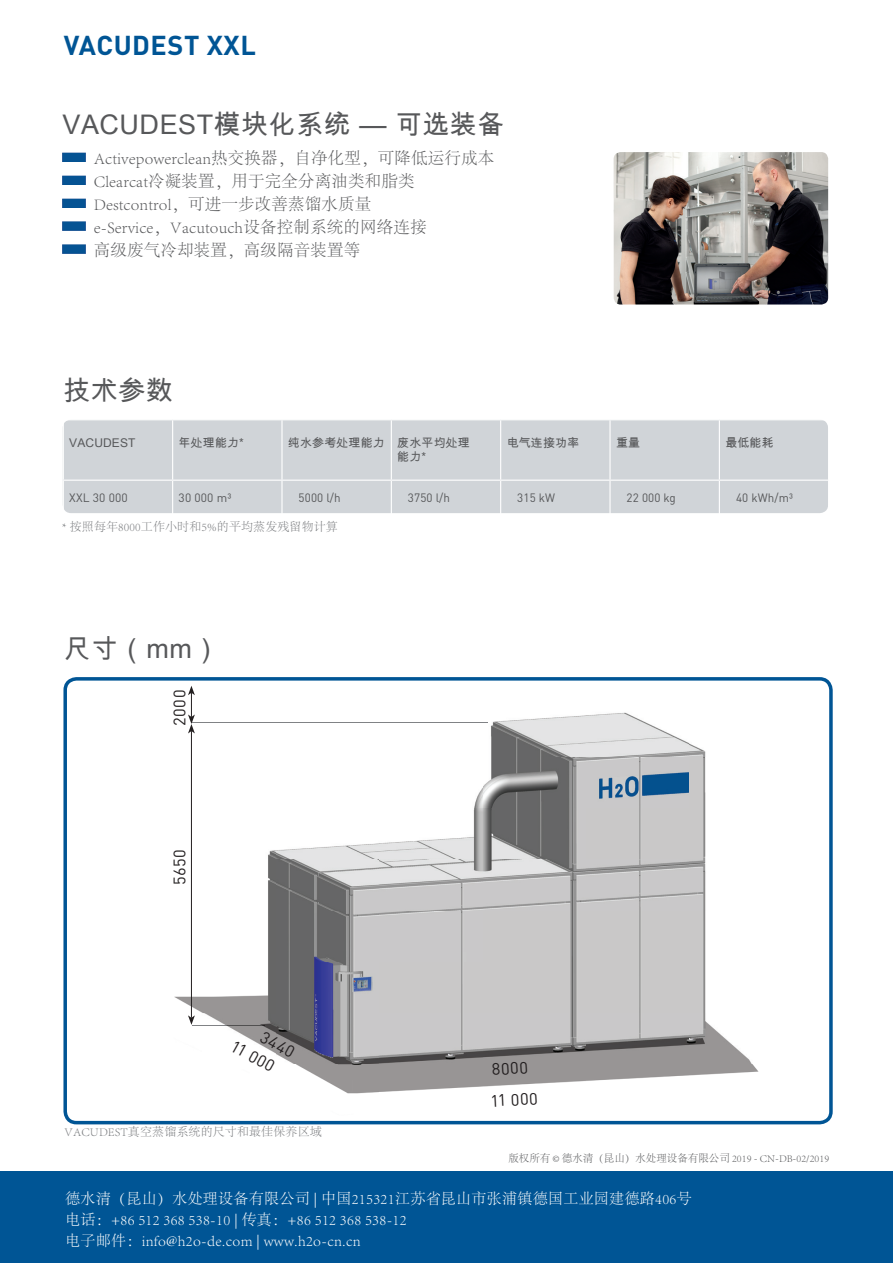
<style>
.page{position:relative;width:893px;height:1263px;background:#fff}
.page>*{position:absolute;margin:0;border:0;box-sizing:border-box;transform-origin:0 0}
.t1{font:27px "Arial Unicode MS";letter-spacing:.02em;color:#57585a}
.t2{font:700 27px "DINOT";letter-spacing:.02em;color:#005595}
.t3{font:300 16.5px/23px "Adobe Song Std";letter-spacing:.01em;color:#57585a}
.t4{font:16.5px "DINOT";letter-spacing:.03em;color:#231f20}
.t5{font:300 15px/21px "Adobe Song Std";letter-spacing:.02em;color:#fff}
.t6{font:300 12px "Adobe Song Std";letter-spacing:.01em;color:#787a7d}
.t7{font:12px "DINOT";letter-spacing:.01em;color:#57585a}
.t8{font:12px/14.4px "Arial Unicode MS";letter-spacing:.01em;color:#57585a}
.t9{font:300 10.5px "Adobe Song Std";color:#57585a}
</style>
<div class="page">
<img style="left:174px;top:712px;width:585px;height:382px">
<div style="left:63px;top:677px;width:770px;height:447px;border:4px solid #005595;border-radius:11px"></div>
<div style="left:0;top:1171px;width:893px;height:92px;background:#005595"></div>
<div style="left:63px;top:420px;width:765px;height:93px;background:#d0d4d8;border-radius:9px"></div>
<hr style="left:63px;top:480px;width:110px;height:1px;background:#fff">
<hr style="left:173px;top:480px;width:109px;height:1px;background:#fff">
<hr style="left:282px;top:480px;width:109px;height:1px;background:#fff">
<hr style="left:391px;top:480px;width:110px;height:1px;background:#fff">
<hr style="left:501px;top:480px;width:109px;height:1px;background:#fff">
<hr style="left:610px;top:480px;width:109px;height:1px;background:#fff">
<hr style="left:719px;top:480px;width:110px;height:1px;background:#fff">
<hr style="left:63px;top:420px;width:1px;height:60px;background:#fff">
<hr style="left:172px;top:420px;width:1px;height:60px;background:#fff">
<hr style="left:281px;top:420px;width:2px;height:60px;background:#fff">
<hr style="left:391px;top:420px;width:1px;height:60px;background:#fff">
<hr style="left:500px;top:420px;width:1px;height:60px;background:#fff">
<hr style="left:609px;top:420px;width:2px;height:60px;background:#fff">
<hr style="left:719px;top:420px;width:1px;height:60px;background:#fff">
<hr style="left:63px;top:481px;width:1px;height:33px;background:#fff">
<hr style="left:172px;top:481px;width:1px;height:33px;background:#fff">
<hr style="left:281px;top:481px;width:2px;height:33px;background:#fff">
<hr style="left:391px;top:481px;width:1px;height:33px;background:#fff">
<hr style="left:500px;top:481px;width:1px;height:33px;background:#fff">
<hr style="left:609px;top:481px;width:2px;height:33px;background:#fff">
<hr style="left:719px;top:481px;width:1px;height:33px;background:#fff">
<img style="left:62px;top:152px;width:23px;height:10px">
<img style="left:62px;top:175px;width:23px;height:10px">
<img style="left:62px;top:198px;width:23px;height:10px">
<img style="left:62px;top:221px;width:23px;height:10px">
<img style="left:62px;top:244px;width:23px;height:10px">
<hr style="left:191px;top:731px;width:1px;height:287px;background:#231f20">
<svg style="left:188px;top:1015px;width:7px;height:10px"></svg>
<svg style="left:188px;top:686px;width:7px;height:47px"></svg>
<img style="left:192px;top:1025px;width:73px;height:1px">
<img style="left:192px;top:722px;width:296px;height:1px">
<img style="left:614px;top:152px;width:214px;height:152px">
<h1 class="t2" style="left:64px;top:27px;width:194px">VACUDEST XXL</h1>
<h1 class="t1" style="left:62px;top:105px;width:444px">VACUDEST模块化系统 — 可选装备</h1>
<p class="t3" style="left:94px;top:147px;width:402px">Activepowerclean热交换器，自净化型，可降低运行成本<br>Clearcat冷凝装置，用于完全分离油类和脂类<br>Destcontrol，可进一步改善蒸馏水质量<br>e-Service，Vacutouch设备控制系统的网络连接<br>高级废气冷却装置，高级隔音装置等</p>
<h1 class="t1" style="left:63px;top:371px;width:111px">技术参数</h1>
<p class="t8" style="left:69px;top:435px;width:68px">VACUDEST</p>
<p class="t8" style="left:179px;top:435px;width:67px">年处理能力*</p>
<p class="t8" style="left:397px;top:435px;width:74px;text-indent:-109px">纯水参考处理能力 废水平均处理能力*</p>
<p class="t8" style="left:507px;top:435px;width:74px">电气连接功率</p>
<p class="t8" style="left:616px;top:435px;width:26px">重量</p>
<p class="t8" style="left:725px;top:435px;width:50px">最低能耗</p>
<p class="t7" style="left:69px;top:490px;width:60px">XXL 30 000</p>
<p class="t7" style="left:179px;top:490px;width:54px">30 000 m³</p>
<p class="t7" style="left:299px;top:490px;width:44px">5000 l/h</p>
<p class="t7" style="left:408px;top:490px;width:44px">3750 l/h</p>
<p class="t7" style="left:517px;top:490px;width:39px">315 kW</p>
<p class="t7" style="left:627px;top:490px;width:51px">22 000 kg</p>
<p class="t7" style="left:736px;top:490px;width:58px">40 kWh/m³</p>
<p class="t6" style="left:62px;top:521px;width:277px">* 按照每年8000工作小时和5%的平均蒸发残留物计算</p>
<h1 class="t1" style="left:64px;top:629px;width:157px">尺寸（mm）</h1>
<p class="t4" style="left:169px;top:726px;width:38px;rotate:-90deg">2000</p>
<p class="t4" style="left:169px;top:885px;width:37px;rotate:-90deg">5650</p>
<p class="t4" style="left:267px;top:1026px;width:38px;rotate:29deg">3440</p>
<p class="t4" style="left:237px;top:1035px;width:49px;rotate:29deg">11 000</p>
<p class="t6" style="left:64px;top:1125px;width:259px">VACUDEST真空蒸馏系统的尺寸和最佳保养区域</p>
<p class="t4" style="left:491px;top:1059px;width:38px;rotate:-3deg">8000</p>
<p class="t4" style="left:490px;top:1091px;width:49px;rotate:-3deg">11 000</p>
<p class="t9" style="left:508px;top:1152px;width:322px">版权所有 © 德水清（昆山）水处理设备有限公司 2019 - CN-DB-02/2019</p>
<p class="t5" style="left:65px;top:1188px;width:628px">德水清（昆山）水处理设备有限公司 | 中国215321江苏省昆山市张浦镇德国工业园建德路406号电话：+86 512 368 538-10 | 传真：+86 512 368 538-12<br>电子邮件：info@h2o-de.com | www.h2o-cn.cn</p>
</div>
